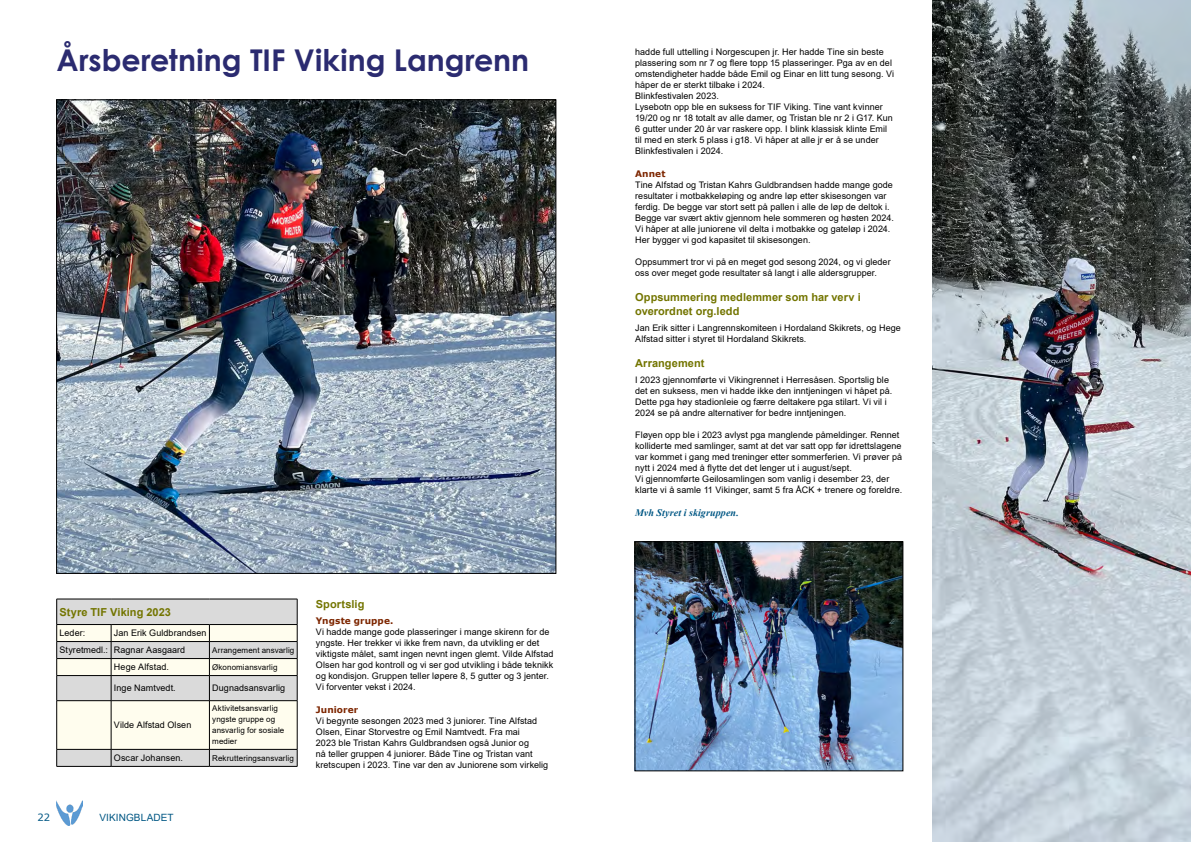
<style>
.page{position:relative;width:1191px;height:842px;background:#fff}
.page>*{position:absolute;margin:0;border:0;box-sizing:border-box;transform-origin:0 0}
.t1{font:700 30px "Century Gothic";color:#2b2b70}
.t2{font:700 11px/14px "Arial";letter-spacing:.005em;color:#737500}
.t3{font:italic 700 10px "Times New Roman";letter-spacing:.01em;color:#005784}
.t4{font:10px "Arial";letter-spacing:.01em;color:#005784}
.t5{font:10px "Verdana";color:#005784}
.t6{font:9px/11px "Arial";letter-spacing:.005em;color:#000}
.t7{font:700 9px "Verdana";letter-spacing:.01em;color:#7d2600}
.t8{font:8px/11px "Arial";letter-spacing:.01em;color:#000}
</style>
<div class="page">
<img style="left:57px;top:800px;width:26px;height:25px">
<svg style="left:57px;top:599px;width:241px;height:167px;background:#e0dfd8"></svg>
<hr style="left:57px;top:766px;width:54px;height:1px;background:#000">
<hr style="left:111px;top:766px;width:98px;height:1px;background:#000">
<hr style="left:209px;top:766px;width:88px;height:1px;background:#000">
<img style="left:58px;top:102px;width:496px;height:470px">
<img style="left:636px;top:543px;width:265px;height:226px">
<div style="left:634px;top:541px;width:269px;height:230px;border:1px solid #000"></div>
<img style="left:933px;top:0;width:258px;height:842px">
<h1 class="t1" style="left:57px;top:37px;width:474px">Årsberetning TIF Viking Langrenn</h1>
<p class="t2" style="left:60px;top:605px;width:113px">Styre TIF Viking 2023</p>
<p class="t6" style="left:60px;top:628px;width:27px">Leder:</p>
<p class="t6" style="left:60px;top:625px;width:148px;line-height:17px;text-indent:54px">Jan Erik Guldbrandsen<br>Styretmedl.: Ragnar Aasgaard</p>
<p class="t8" style="left:212px;top:645px;width:84px">Arrangement ansvarlig</p>
<p class="t6" style="left:114px;top:662px;width:56px">Hege Alfstad.</p>
<p class="t8" style="left:212px;top:662px;width:67px">Økonomiansvarlig</p>
<p class="t6" style="left:114px;top:683px;width:63px">Inge Namtvedt.</p>
<p class="t6" style="left:212px;top:683px;width:74px">Dugnadsansvarlig</p>
<p class="t6" style="left:114px;top:720px;width:79px">Vilde Alfstad Olsen</p>
<p class="t8" style="left:212px;top:703px;width:74px">Aktivitetsansvarlig yngste gruppe og ansvarlig for sosiale medier</p>
<p class="t6" style="left:114px;top:752px;width:70px">Oscar Johansen.</p>
<p class="t8" style="left:212px;top:752px;width:83px">Rekrutteringsansvarlig</p>
<p class="t5" style="left:38px;top:810px;width:14px">22</p>
<p class="t4" style="left:99px;top:810px;width:76px">VIKINGBLADET</p>
<p class="t2" style="left:316px;top:598px;width:50px">Sportslig</p>
<p class="t7" style="left:316px;top:615px;width:79px">Yngste gruppe.</p>
<p class="t6" style="left:316px;top:627px;width:239px">Vi hadde mange gode plasseringer i mange skirenn for de yngste. Her trekker vi ikke frem navn, da utvikling er det viktigste målet, samt ingen nevnt ingen glemt. Vilde Alfstad Olsen har god kontroll og vi ser god utvikling i både teknikk og kondisjon. Gruppen teller løpere 8, 5 gutter og 3 jenter.<br>Vi forventer vekst i 2024.</p>
<p class="t7" style="left:316px;top:704px;width:44px">Juniorer</p>
<p class="t6" style="left:316px;top:715px;width:234px">Vi begynte sesongen 2023 med 3 juniorer. Tine Alfstad Olsen, Einar Storvestre og Emil Namtvedt. Fra mai<br>2023 ble Tristan Kahrs Guldbrandsen også Junior og<br>nå teller gruppen 4 juniorer. Både Tine og Tristan vant kretscupen i 2023. Tine var den av Juniorene som virkelig</p>
<p class="t6" style="left:635px;top:46px;width:260px">hadde full uttelling i Norgescupen jr. Her hadde Tine sin beste plassering som nr 7 og flere topp 15 plasseringer. Pga av en del omstendigheter hadde både Emil og Einar en litt tung sesong. Vi håper de er sterkt tilbake i 2024.<br>Blinkfestivalen 2023.<br>Lysebotn opp ble en suksess for TIF Viking. Tine vant kvinner 19/20 og nr 18 totalt av alle damer, og Tristan ble nr 2 i G17. Kun 6 gutter under 20 år var raskere opp. I blink klassisk klinte Emil til med en sterk 5 plass i g18. Vi håper at alle jr er å se under Blinkfestivalen i 2024.</p>
<p class="t7" style="left:635px;top:167px;width:32px">Annet</p>
<p class="t6" style="left:635px;top:179px;width:260px">Tine Alfstad og Tristan Kahrs Guldbrandsen hadde mange gode resultater i motbakkeløping og andre løp etter skisesongen var ferdig. De begge var stort sett på pallen i alle de løp de deltok i.<br>Begge var svært aktiv gjennom hele sommeren og høsten 2024.<br>Vi håper at alle juniorene vil delta i motbakke og gateløp i 2024.<br>Her bygger vi god kapasitet til skisesongen.</p>
<p class="t6" style="left:635px;top:256px;width:257px">Oppsummert tror vi på en meget god sesong 2024, og vi gleder oss over meget gode resultater så langt i alle aldersgrupper.</p>
<p class="t2" style="left:635px;top:290px;width:227px">Oppsummering medlemmer som har verv i overordnet org.ledd</p>
<p class="t6" style="left:635px;top:322px;width:267px">Jan Erik sitter i Langrennskomiteen i Hordaland Skikrets, og Hege<br>Alfstad sitter i styret til Hordaland Skikrets.</p>
<p class="t2" style="left:635px;top:356px;width:71px">Arrangement</p>
<p class="t6" style="left:635px;top:374px;width:259px">I 2023 gjennomførte vi Vikingrennet i Herresåsen. Sportslig ble det en suksess, men vi hadde ikke den inntjeningen vi håpet på.<br>Dette pga høy stadionleie og færre deltakere pga stilart. Vi vil i 2024 se på andre alternativer for bedre inntjeningen.</p>
<p class="t6" style="left:635px;top:429px;width:268px">Fløyen opp ble i 2023 avlyst pga manglende påmeldinger. Rennet kolliderte med samlinger, samt at det var satt opp før idrettslagene var kommet i gang med treninger etter sommerferien. Vi prøver på nytt i 2024 med å flytte det det lenger ut i august/sept.<br>Vi gjennomførte Geilosamlingen som vanlig i desember 23, der klarte vi å samle 11 Vikinger, samt 5 fra ÅCK + trenere og foreldre.</p>
<p class="t3" style="left:635px;top:505px;width:105px">Mvh Styret i skigruppen.</p>
</div>
